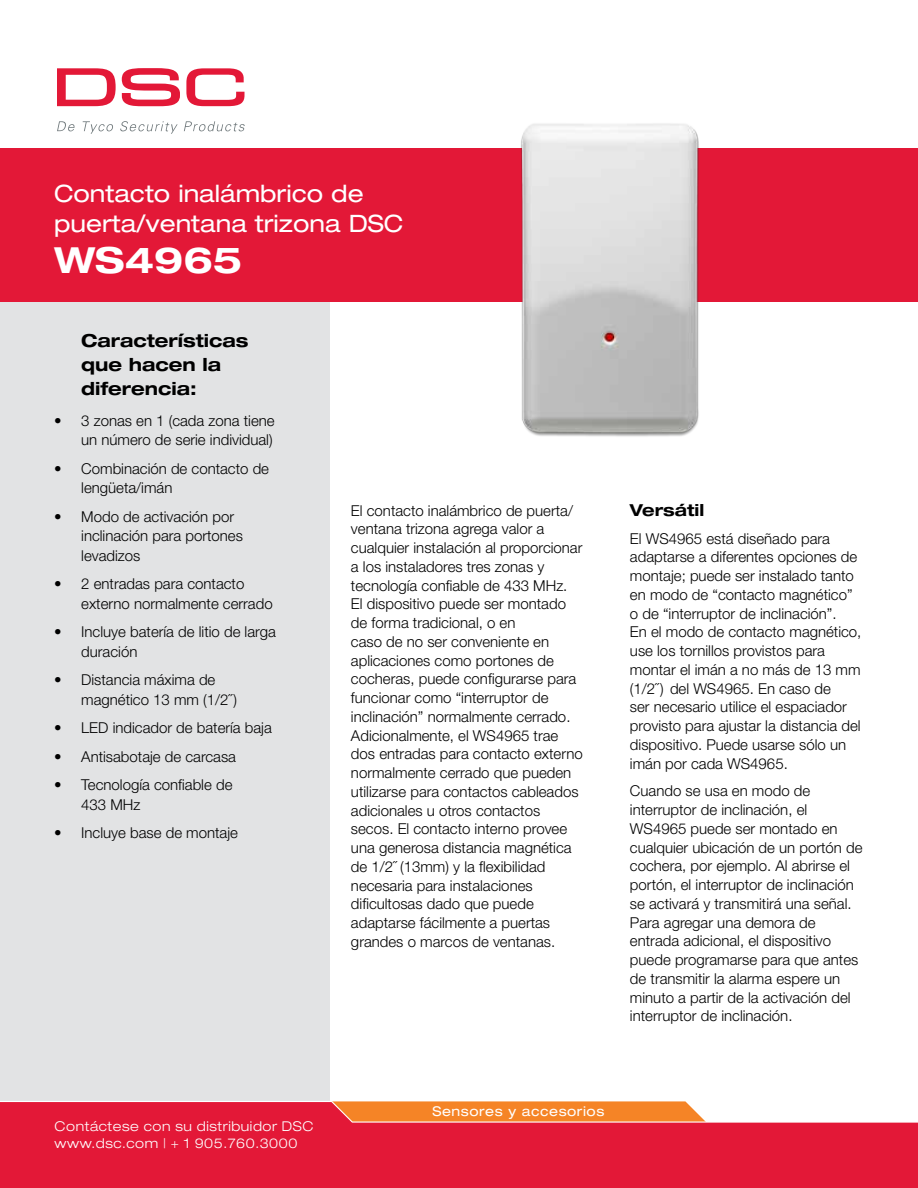
<style>
.page{position:relative;width:918px;height:1188px;background:#fff}
.page>*{position:absolute;margin:0;border:0;box-sizing:border-box;transform-origin:0 0}
.t1{font:700 expanded 36px "Helvetica Neue LT Pro";color:#fff}
.t2{font:expanded 24px/30px "Helvetica Neue LT Pro";color:#fff}
.t3{font:700 expanded 18px/24px "Helvetica Neue LT Pro";color:#000}
.t4{font:700 expanded 16.5px "Helvetica Neue LT Pro";color:#000}
.t5{font:300 15px/18.8px "Helvetica Neue LT Pro";color:#000}
.t6{font:300 expanded 13.5px/16.5px "Helvetica Neue LT Pro";letter-spacing:.04em;color:#fff}
.t7{font:expanded 13.5px "Helvetica Neue LT Pro";letter-spacing:.04em;color:#fff}
</style>
<div class="page">
<div style="left:0;top:162px;width:329px;height:1026px;background:#e2e3e4"></div>
<div style="left:0;top:148px;width:918px;height:154px;background:#e31837"></div>
<svg style="left:0;top:1100px;width:918px;height:88px;background:#e63445"></svg>
<svg style="left:57px;top:68px;width:59px;height:38px"></svg>
<svg style="left:122px;top:68px;width:58px;height:38px"></svg>
<svg style="left:186px;top:68px;width:59px;height:38px"></svg>
<svg style="left:57px;top:121px;width:18px;height:10px"></svg>
<svg style="left:83px;top:121px;width:30px;height:13px"></svg>
<svg style="left:120px;top:121px;width:58px;height:13px"></svg>
<svg style="left:184px;top:121px;width:61px;height:10px"></svg>
<img style="left:521px;top:123px;width:178px;height:314px">
<h2 class="t2" style="left:54px;top:179px;width:351px">Contacto inalámbrico de puerta/ventana trizona DSC</h2>
<h1 class="t1" style="left:54px;top:238px;width:190px">WS4965</h1>
<p class="t3" style="left:81px;top:328px;width:169px">Características que hacen la diferencia:</p>
<p class="t5" style="left:54px;top:410px;width:222px;line-height:19.5px;text-align:right">• 3 zonas en 1 (cada zona tiene un número de serie individual)</p>
<p class="t5" style="left:81px;top:458px;width:189px;line-height:19.5px;text-indent:-27px">• Combinación de contacto de lengüeta/imán</p>
<p class="t5" style="left:81px;top:506px;width:163px;line-height:19.5px;text-indent:-27px">• Modo de activación por inclinación para portones levadizos</p>
<p class="t5" style="left:81px;top:574px;width:193px;line-height:19.5px;text-indent:-27px">• 2 entradas para contacto externo normalmente cerrado</p>
<p class="t5" style="left:81px;top:622px;width:196px;line-height:19.5px;text-indent:-27px">• Incluye batería de litio de larga duración</p>
<p class="t5" style="left:81px;top:670px;width:157px;line-height:19.5px;text-indent:-27px">• Distancia máxima de magnético 13 mm (1/2˝ )</p>
<p class="t5" style="left:54px;top:718px;width:219px">• LED indicador de batería baja</p>
<p class="t5" style="left:54px;top:747px;width:183px">• Antisabotaje de carcasa</p>
<p class="t5" style="left:81px;top:775px;width:153px;line-height:19.5px;text-indent:-27px">• Tecnología confiable de<br>433 MHz</p>
<p class="t5" style="left:54px;top:823px;width:185px">• Incluye base de montaje</p>
<p class="t6" style="left:55px;top:1118px;width:260px">Contáctese con su distribuidor DSC www.dsc.com | + 1 905.760.3000</p>
<p class="t5" style="left:351px;top:501px;width:233px">El contacto inalámbrico de puerta/ ventana trizona agrega valor a cualquier instalación al proporcionar a los instaladores tres zonas y tecnología confiable de 433 MHz.<br>El dispositivo puede ser montado de forma tradicional, o en<br>caso de no ser conveniente en aplicaciones como portones de cocheras, puede configurarse para funcionar como “interruptor de inclinación” normalmente cerrado.<br>Adicionalmente, el WS4965 trae dos entradas para contacto externo normalmente cerrado que pueden utilizarse para contactos cableados adicionales u otros contactos secos. El contacto interno provee una generosa distancia magnética de 1/2˝ (13mm) y la flexibilidad necesaria para instalaciones dificultosas dado que puede adaptarse fácilmente a puertas grandes o marcos de ventanas.</p>
<p class="t4" style="left:630px;top:500px;width:76px">Versátil</p>
<p class="t5" style="left:630px;top:529px;width:233px">El WS4965 está diseñado para adaptarse a diferentes opciones de montaje; puede ser instalado tanto en modo de “contacto magnético” o de “interruptor de inclinación”.<br>En el modo de contacto magnético, use los tornillos provistos para montar el imán a no más de 13 mm (1/2˝ ) del WS4965. En caso de<br>ser necesario utilice el espaciador provisto para ajustar la distancia del dispositivo. Puede usarse sólo un imán por cada WS4965.</p>
<p class="t5" style="left:630px;top:781px;width:234px">Cuando se usa en modo de interruptor de inclinación, el<br>WS4965 puede ser montado en cualquier ubicación de un portón de cochera, por ejemplo. Al abrirse el portón, el interruptor de inclinación se activará y transmitirá una señal.<br>Para agregar una demora de entrada adicional, el dispositivo puede programarse para que antes de transmitir la alarma espere un minuto a partir de la activación del interruptor de inclinación.</p>
<p class="t7" style="left:433px;top:1103px;width:173px">Sensores y accesorios</p>
</div>
